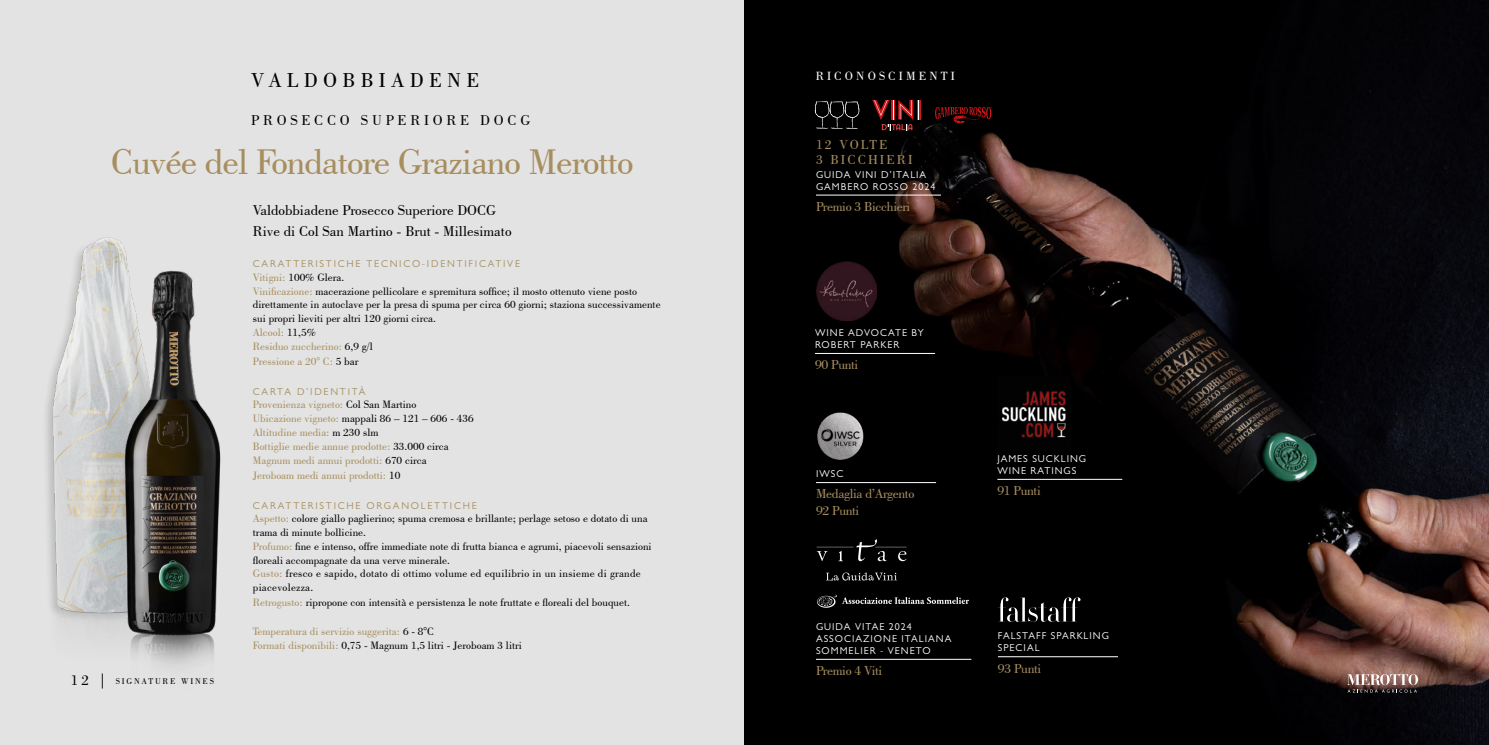
<style>
.page{position:relative;width:1489px;height:745px;background:#fff}
.page>*{position:absolute;margin:0;border:0;box-sizing:border-box;transform-origin:0 0}
.t1{font:37.5px "Bodoni BT";letter-spacing:-.025em;color:#a78e5f}
.t2{font:21.25px "Bodoni BT";letter-spacing:.25em;color:#000}
.t3{font:15px/21.2px "Bodoni BT";color:#000}
.t4{font:15px "Bodoni BT";letter-spacing:.25em;color:#000}
.t5{font:13.75px/16.5px "Bodoni BT";letter-spacing:-.025em;color:#a78e5f}
.t6{font:13.75px/15px "Bodoni BT";letter-spacing:.15em;color:#a78e5f}
.t7{font:12.5px "Bodoni BT";letter-spacing:.25em;color:#fff}
.t8{font:11.25px/13.8px "Bodoni BT";color:#000}
.t9{font:11.25px/13.8px "Bodoni BT";color:#a78e5f}
.t10{font:10px/12px "Gill Sans";letter-spacing:.1em;color:#fff}
.t11{font:10px "Gill Sans";letter-spacing:.175em;color:#a78e5f}
.t12{font:8.75px "Bodoni BT";letter-spacing:.2em;color:#000}
.s1{font-size:15px}
.s2{color:#a78e5f}
.s3{color:#000}
</style>
<div class="page">
<div style="left:0;top:0;width:744px;height:744px;background:#e3e3e3"></div>
<img style="left:744px;top:0;width:744px;height:744px">
<svg style="left:1346px;top:673px;width:71px;height:19px"></svg>
<svg style="left:814px;top:101px;width:45px;height:27px"></svg>
<hr style="left:916px;top:100px;width:4px;height:19px;background:#cd1719">
<svg style="left:872px;top:100px;width:47px;height:30px"></svg>
<svg style="left:935px;top:107px;width:56px;height:16px"></svg>
<hr style="left:816px;top:195px;width:124px;height:1px;background:#fff">
<hr style="left:997px;top:479px;width:125px;height:1px;background:#fff">
<hr style="left:816px;top:658px;width:155px;height:1px;background:#fff">
<hr style="left:816px;top:482px;width:120px;height:1px;background:#fff">
<hr style="left:997px;top:656px;width:120px;height:1px;background:#fff">
<hr style="left:815px;top:353px;width:120px;height:1px;background:#fff">
<img style="left:46px;top:237px;width:75px;height:376px">
<svg style="left:997px;top:597px;width:83px;height:24px;background:#383838"></svg>
<img style="left:55px;top:243px;width:166px;height:423px">
<svg style="left:816px;top:594px;width:152px;height:13px;background:#2b2b2b"></svg>
<svg style="left:816px;top:539px;width:90px;height:22px;background:#191919"></svg>
<svg style="left:826px;top:572px;width:71px;height:8px"></svg>
<img style="left:816px;top:411px;width:48px;height:49px">
<img style="left:997px;top:376px;width:73px;height:74px">
<img style="left:816px;top:261px;width:60px;height:59px">
<h2 class="t2" style="left:251px;top:67px;width:230px">VALDOBBIADENE</h2>
<h3 class="t4" style="left:251px;top:110px;width:280px">PROSECCO SUPERIORE DOCG</h3>
<h1 class="t1" style="left:111px;top:139px;width:524px">Cuvée del Fondatore Graziano Merotto</h1>
<p class="t12" style="left:71px;top:675px;width:144px"><span class="s1">12 |</span> SIGNATURE WINES</p>
<h3 class="t3" style="left:253px;top:198px;width:260px">Valdobbiadene Prosecco Superiore DOCG<br>Rive di Col San Martino - Brut - Millesimato</h3>
<p class="t11" style="left:253px;top:258px;width:268px">CARATTERISTICHE TECNICO-IDENTIFICATIVE</p>
<p class="t8" style="left:253px;top:270px;width:409px"><span class="s2">Vitigni:</span> 100% Glera.<br><span class="s2">Vinificazione:</span> macerazione pellicolare e spremitura soffice; il mosto ottenuto viene posto direttamente in autoclave per la presa di spuma per circa 60 giorni; staziona successivamente sui propri lieviti per altri 120 giorni circa.<br><span class="s2">Alcool:</span> 11,5%<br><span class="s2">Residuo zuccherino:</span> 6,9 g/l</p>
<p class="t9" style="left:253px;top:353px;width:107px">Pressione a 20° C: <span class="s3">5 bar</span></p>
<p class="t11" style="left:253px;top:385px;width:114px">CARTA D’IDENTITÀ</p>
<p class="t9" style="left:253px;top:397px;width:222px">Provenienza vigneto: <span class="s3">Col San Martino<br></span>Ubicazione vigneto: <span class="s3">mappali 86 – 121 – 606 - 436<br></span>Altitudine media: <span class="s3">m 230 slm<br></span>Bottiglie medie annue prodotte: <span class="s3">33.000 circa </span>Magnum medi annui prodotti: <span class="s3">670 circa</span></p>
<p class="t9" style="left:253px;top:467px;width:149px">Jeroboam medi annui prodotti: <span class="s3">10</span></p>
<p class="t11" style="left:253px;top:499px;width:225px">CARATTERISTICHE ORGANOLETTICHE</p>
<p class="t8" style="left:253px;top:511px;width:400px"><span class="s2">Aspetto:</span> colore giallo paglierino; spuma cremosa e brillante; perlage setoso e dotato di una trama di minute bollicine.<br><span class="s2">Profumo:</span> fine e intenso, offre immediate note di frutta bianca e agrumi, piacevoli sensazioni floreali accompagnate da una verve minerale.<br><span class="s2">Gusto:</span> fresco e sapido, dotato di ottimo volume ed equilibrio in un insieme di grande piacevolezza.</p>
<p class="t8" style="left:253px;top:595px;width:378px"><span class="s2">Retrogusto:</span> ripropone con intensità e persistenza le note fruttate e floreali del bouquet.</p>
<p class="t9" style="left:253px;top:623px;width:270px">Temperatura di servizio suggerita: <span class="s3">6 - 8°C<br></span>Formati disponibili: <span class="s3">0,75 - Magnum 1,5 litri - Jeroboam 3 litri</span></p>
<p class="t7" style="left:815px;top:69px;width:141px">RICONOSCIMENTI</p>
<p class="t6" style="left:816px;top:136px;width:98px">12 VOLTE<br>3 BICCHIERI</p>
<p class="t10" style="left:816px;top:168px;width:121px">GUIDA VINI D’ITALIA<br>GAMBERO ROSSO 2024</p>
<p class="t5" style="left:816px;top:198px;width:96px">Premio 3 Bicchieri</p>
<p class="t10" style="left:815px;top:326px;width:110px">WINE ADVOCATE BY<br>ROBERT PARKER</p>
<p class="t5" style="left:815px;top:356px;width:45px">90 Punti</p>
<p class="t10" style="left:816px;top:467px;width:29px">IWSC</p>
<p class="t5" style="left:816px;top:485px;width:100px">Medaglia d’Argento<br>92 Punti</p>
<p class="t10" style="left:816px;top:620px;width:137px">GUIDA VITAE 2024<br>ASSOCIAZIONE ITALIANA<br>SOMMELIER - VENETO</p>
<p class="t5" style="left:816px;top:661px;width:68px">Premio 4 Viti</p>
<p class="t10" style="left:997px;top:452px;width:90px">JAMES SUCKLING<br>WINE RATINGS</p>
<p class="t5" style="left:997px;top:482px;width:45px">91 Punti</p>
<p class="t10" style="left:997px;top:629px;width:113px">FALSTAFF SPARKLING<br>SPECIAL</p>
<p class="t5" style="left:997px;top:659px;width:45px">93 Punti</p>
</div>
